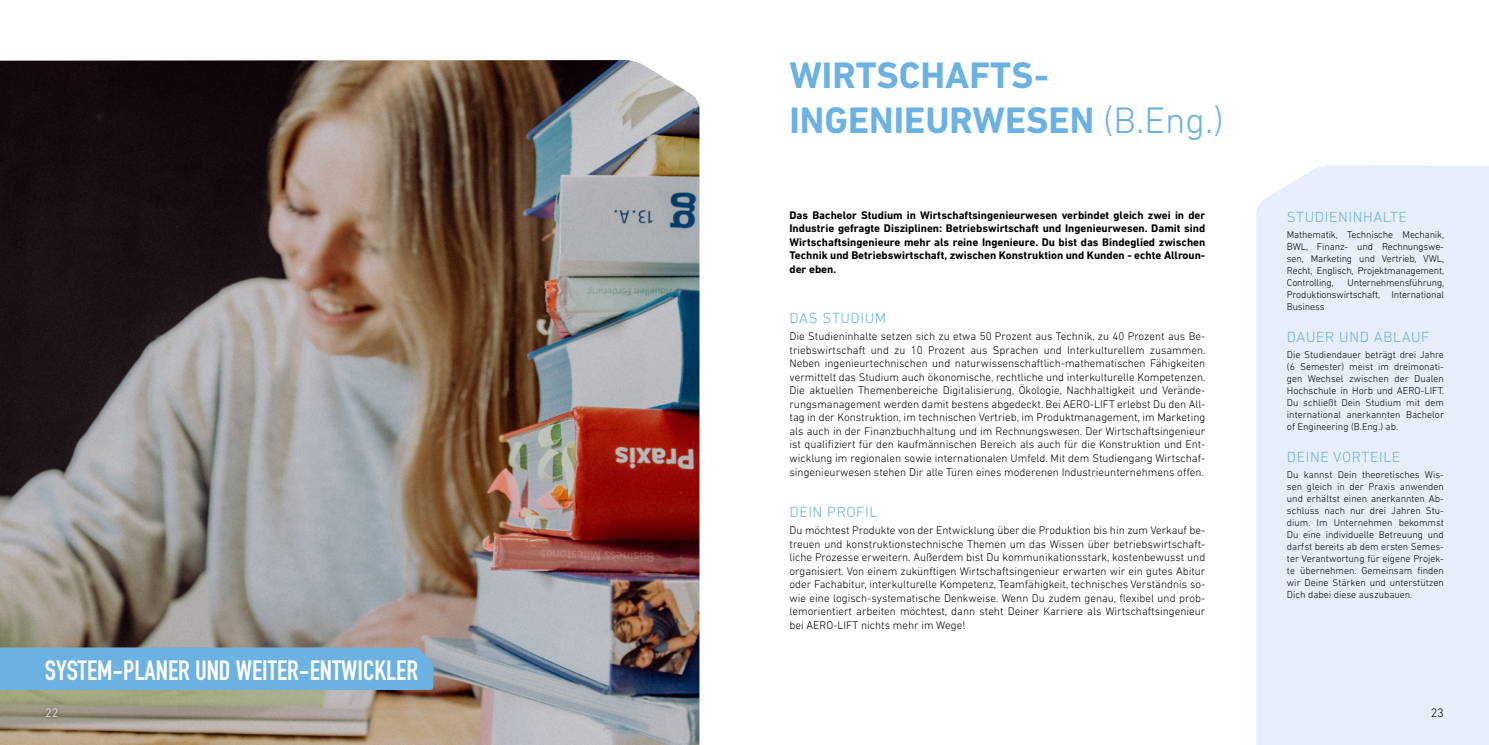
<style>
.page{position:relative;width:1489px;height:745px;background:#fff}
.page>*{position:absolute;margin:0;border:0;box-sizing:border-box;transform-origin:0 0}
.t1{font:700 37.5px/45px "DIN Next LT Pro";color:#6bb1e2}
.t2{font:700 27.5px "DIN Condensed";color:#fff}
.t3{font:300 15px "DIN Next LT Pro";letter-spacing:.04em;color:#6bb1e2}
.t4{font:300 12.5px "DIN Next LT Pro";color:#fff}
.t5{font:300 12.5px "DIN Next LT Pro";color:#000}
.t6{font:300 11.25px/13.5px "DIN Next LT Pro";color:#000;text-align:justify}
.t7{font:700 11.25px/13.5px "DIN Next LT Pro";color:#000;text-align:justify}
.t8{font:300 10px/12px "DIN Next LT Pro";letter-spacing:-.01em;color:#000;text-align:justify}
.s1{font-weight:300}
</style>
<div class="page">
<img style="left:0;top:60px;width:699px;height:684px">
<div style="left:1256px;top:165px;width:232px;height:579px;background:#e6effb"></div>
<div style="left:43px;top:704px;width:17px;height:15px;background:#000;opacity:.5"></div>
<div style="left:0;top:647px;width:433px;height:42px;background:#6bb1e2"></div>
<h2 class="t2" style="left:45px;top:651px;width:375px">SYSTEM-PLANER UND WEITER-ENTWICKLER</h2>
<h1 class="t1" style="left:789px;top:53px;width:435px">WIRTSCHAFTS-<br>INGENIEURWESEN <span class="s1">(B.Eng.)</span></h1>
<p class="t7" style="left:789px;top:208px;width:417px">Das Bachelor Studium in Wirtschaftsingenieurwesen verbindet gleich zwei in der Industrie gefragte Disziplinen: Betriebswirtschaft und Ingenieurwesen. Damit sind Wirtschaftsingenieure mehr als reine Ingenieure. Du bist das Bindeglied zwischen Technik und Betriebswirtschaft, zwischen Konstruktion und Kunden - echte Allroun&shy;der eben.</p>
<h3 class="t3" style="left:789px;top:309px;width:98px">DAS STUDIUM</h3>
<p class="t6" style="left:789px;top:329px;width:417px">Die Studieninhalte setzen sich zu etwa 50 Prozent aus Technik, zu 40 Prozent aus Be&shy;triebswirtschaft und zu 10 Prozent aus Sprachen und Interkulturellem zusammen.<br>Neben ingenieurtechnischen und naturwissenschaftlich-mathematischen Fähigkeiten vermittelt das Studium auch ökonomische, rechtliche und interkulturelle Kompetenzen.<br>Die aktuellen Themenbereiche Digitalisierung, Ökologie, Nachhaltigkeit und Verände&shy;rungsmanagement werden damit bestens abgedeckt. Bei AERO-LIFT erlebst Du den All&shy;tag in der Konstruktion, im technischen Vertrieb, im Produktmanagement, im Marketing als auch in der Finanzbuchhaltung und im Rechnungswesen. Der Wirtschaftsingenieur ist qualifiziert für den kaufmännischen Bereich als auch für die Konstruktion und Ent&shy;wicklung im regionalen sowie internationalen Umfeld. Mit dem Studiengang Wirtschaf&shy;singenieurwesen stehen Dir alle Türen eines moderenen Industrieunternehmens offen.</p>
<h3 class="t3" style="left:789px;top:502px;width:89px">DEIN PROFIL</h3>
<p class="t6" style="left:789px;top:523px;width:417px">Du möchtest Produkte von der Entwicklung über die Produktion bis hin zum Verkauf be&shy;treuen und konstruktionstechnische Themen um das Wissen über betriebswirtschaft&shy;liche Prozesse erweitern. Außerdem bist Du kommunikationsstark, kostenbewusst und organisiert. Von einem zukünftigen Wirtschaftsingenieur erwarten wir ein gutes Abitur oder Fachabitur, interkulturelle Kompetenz, Teamfähigkeit, technisches Verständnis so&shy;wie eine logisch-systematische Denkweise. Wenn Du zudem genau, flexibel und prob&shy;lemorientiert arbeiten möchtest, dann steht Deiner Karriere als Wirtschaftsingenieur bei AERO-LIFT nichts mehr im Wege!</p>
<h3 class="t3" style="left:1286px;top:208px;width:121px">STUDIENINHALTE</h3>
<p class="t8" style="left:1286px;top:228px;width:159px">Mathematik, Technische Mechanik, BWL, Finanz- und Rechnungswe&shy;sen, Marketing und Vertrieb, VWL, Recht, Englisch, Projektmanagement, Controlling,</p>
<p class="t8" style="left:1286px;top:276px;width:159px;text-indent:61px">Unternehmensführung, Produktionswirtschaft, International Business</p>
<h3 class="t3" style="left:1286px;top:328px;width:144px">DAUER UND ABLAUF</h3>
<p class="t8" style="left:1286px;top:348px;width:159px">Die Studiendauer beträgt drei Jahre (6 Semester) meist im dreimonati&shy;gen Wechsel zwischen der Dualen Hochschule in Horb und AERO-LIFT.<br>Du schließt Dein Studium mit dem international anerkannten Bachelor of Engineering (B.Eng.) ab.</p>
<h3 class="t3" style="left:1286px;top:448px;width:115px">DEINE VORTEILE</h3>
<p class="t8" style="left:1286px;top:468px;width:158px">Du kannst Dein theoretisches Wis&shy;sen gleich in der Praxis anwenden und erhältst einen anerkannten Ab&shy;schluss nach nur drei Jahren Stu&shy;dium. Im Unternehmen bekommst Du eine individuelle Betreuung und darfst bereits ab dem ersten Semes&shy;ter Verantwortung für eigene Projek&shy;te übernehmen. Gemeinsam finden wir Deine Stärken und unterstützen Dich dabei diese auszubauen.</p>
<p class="t4" style="left:45px;top:705px;width:15px">22</p>
<p class="t5" style="left:1430px;top:705px;width:15px">23</p>
</div>
